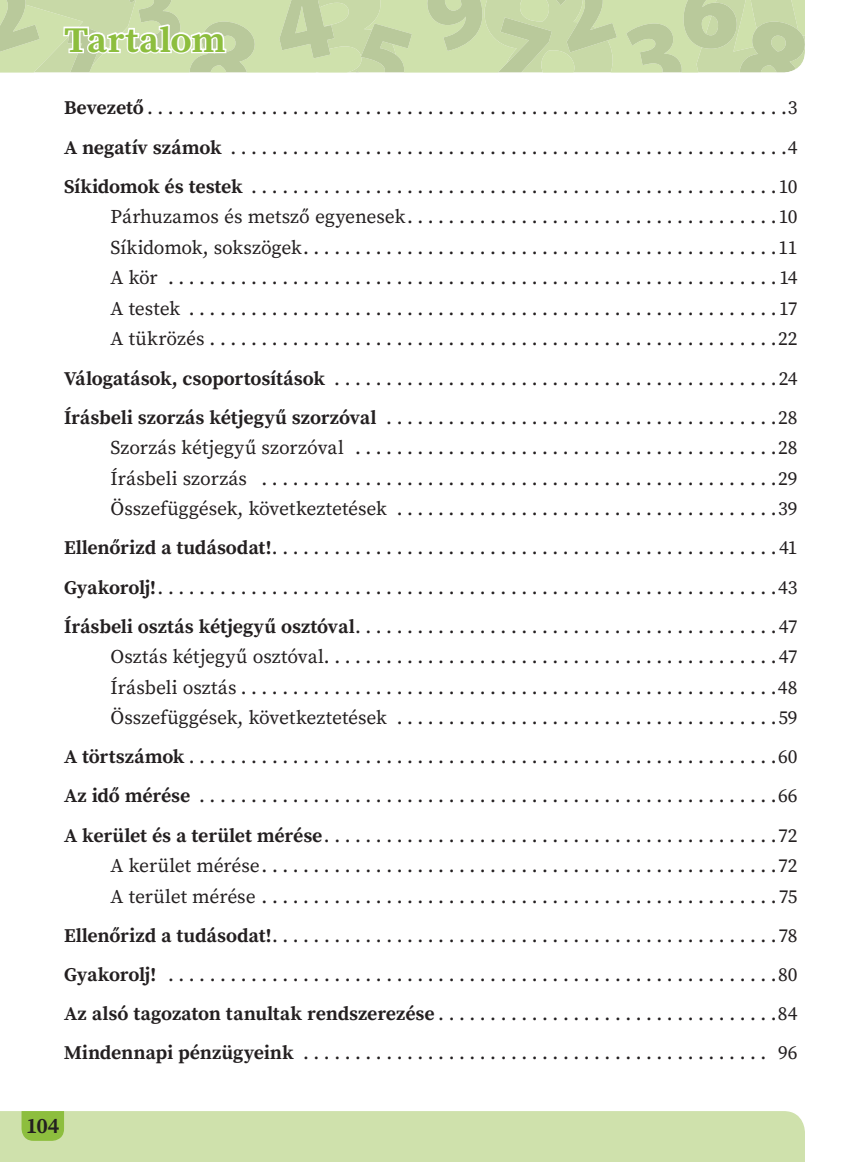
<style>
.page{position:relative;width:866px;height:1162px;background:#fff}
.page>*{position:absolute;margin:0;border:0;box-sizing:border-box;transform-origin:0 0}
.t1{font:700 36px "Source Serif Pro";letter-spacing:-.005em;color:#8dbe3e;scale:1.05 1}
.t2{font:700 21.75px "Source Serif Pro";color:#231f20}
.t3{font:19.5px/39px "Source Serif Pro";letter-spacing:-.005em;color:#231f20;text-align:justify}
.s1{font-weight:700}
</style>
<div class="page">
<div style="left:257px;top:0;width:369px;height:73px;background:#cfe1ac"></div>
<svg style="left:279px;top:0;width:133px;height:73px;background:#c6d7a6"></svg>
<svg style="left:626px;top:0;width:179px;height:73px;background:#c5d5a5"></svg>
<svg style="left:424px;top:0;width:193px;height:73px;background:#c6d7a6"></svg>
<svg style="left:0;top:0;width:257px;height:73px;background:#cfddb2"></svg>
<div style="left:0;top:1111px;width:805px;height:51px;background:#cfe1ac"></div>
<h1 class="t1" style="left:64px;top:19px;width:155px">Tartalom</h1>
<p class="t3" style="left:64px;top:89px;width:735px"><span class="s1">Bevezető</span> . . . . . . . . . . . . . . . . . . . . . . . . . . . . . . . . . . . . . . . . . . . . . . . . . . . . . . . . . . . . . .3<br><span class="s1">A negatív számok</span> . . . . . . . . . . . . . . . . . . . . . . . . . . . . . . . . . . . . . . . . . . . . . . . . . . . . . .4<br><span class="s1">Síkidomok és testek</span> . . . . . . . . . . . . . . . . . . . . . . . . . . . . . . . . . . . . . . . . . . . . . . . . . . .10</p>
<p class="t3" style="left:111px;top:202px;width:689px;line-height:30.6px">Párhuzamos és metsző egyenesek. . . . . . . . . . . . . . . . . . . . . . . . . . . . . . . . . . . .10<br>Síkidomok, sokszögek. . . . . . . . . . . . . . . . . . . . . . . . . . . . . . . . . . . . . . . . . . . . . .11<br>A kör . . . . . . . . . . . . . . . . . . . . . . . . . . . . . . . . . . . . . . . . . . . . . . . . . . . . . . . . . . . 14<br>A testek . . . . . . . . . . . . . . . . . . . . . . . . . . . . . . . . . . . . . . . . . . . . . . . . . . . . . . . . .17<br>A tükrözés . . . . . . . . . . . . . . . . . . . . . . . . . . . . . . . . . . . . . . . . . . . . . . . . . . . . . . .22</p>
<p class="t3" style="left:64px;top:359px;width:735px"><span class="s1">Válogatások, csoportosítások</span> . . . . . . . . . . . . . . . . . . . . . . . . . . . . . . . . . . . . . . . . . . .24<br><span class="s1">Írásbeli szorzás kétjegyű szorzóval</span> . . . . . . . . . . . . . . . . . . . . . . . . . . . . . . . . . . . . . .28</p>
<p class="t3" style="left:111px;top:433px;width:689px;line-height:30.6px">Szorzás kétjegyű szorzóval . . . . . . . . . . . . . . . . . . . . . . . . . . . . . . . . . . . . . . . . .28<br>Írásbeli szorzás . . . . . . . . . . . . . . . . . . . . . . . . . . . . . . . . . . . . . . . . . . . . . . . . . .29<br>Összefüggések, következtetések . . . . . . . . . . . . . . . . . . . . . . . . . . . . . . . . . . . . .39</p>
<p class="t3" style="left:64px;top:529px;width:735px"><span class="s1">Ellenőrizd a tudásodat!</span> . . . . . . . . . . . . . . . . . . . . . . . . . . . . . . . . . . . . . . . . . . . . . . . . . 41<br><span class="s1">Gyakorolj!</span>. . . . . . . . . . . . . . . . . . . . . . . . . . . . . . . . . . . . . . . . . . . . . . . . . . . . . . . . . . . .43<br><span class="s1">Írásbeli osztás kétjegyű osztóval</span> . . . . . . . . . . . . . . . . . . . . . . . . . . . . . . . . . . . . . . . . .47</p>
<p class="t3" style="left:111px;top:642px;width:689px;line-height:30.6px">Osztás kétjegyű osztóval. . . . . . . . . . . . . . . . . . . . . . . . . . . . . . . . . . . . . . . . . . . .47<br>Írásbeli osztás . . . . . . . . . . . . . . . . . . . . . . . . . . . . . . . . . . . . . . . . . . . . . . . . . . . .48<br>Összefüggések, következtetések . . . . . . . . . . . . . . . . . . . . . . . . . . . . . . . . . . . . .59</p>
<p class="t3" style="left:64px;top:738px;width:735px"><span class="s1">A törtszámok</span> . . . . . . . . . . . . . . . . . . . . . . . . . . . . . . . . . . . . . . . . . . . . . . . . . . . . . . . . .60<br><span class="s1">Az idő mérése</span> . . . . . . . . . . . . . . . . . . . . . . . . . . . . . . . . . . . . . . . . . . . . . . . . . . . . . . . .66<br><span class="s1">A kerület és a terület mérése</span>. . . . . . . . . . . . . . . . . . . . . . . . . . . . . . . . . . . . . . . . . . . .72</p>
<p class="t3" style="left:111px;top:851px;width:689px;line-height:30.6px">A kerület mérése. . . . . . . . . . . . . . . . . . . . . . . . . . . . . . . . . . . . . . . . . . . . . . . . . .72<br>A terület mérése . . . . . . . . . . . . . . . . . . . . . . . . . . . . . . . . . . . . . . . . . . . . . . . . . .75</p>
<p class="t3" style="left:64px;top:916px;width:735px"><span class="s1">Ellenőrizd a tudásodat!</span> . . . . . . . . . . . . . . . . . . . . . . . . . . . . . . . . . . . . . . . . . . . . . . . . .78<br><span class="s1">Gyakorolj!</span> . . . . . . . . . . . . . . . . . . . . . . . . . . . . . . . . . . . . . . . . . . . . . . . . . . . . . . . . . . .80<br><span class="s1">Az alsó tagozaton tanultak rendszerezése</span> . . . . . . . . . . . . . . . . . . . . . . . . . . . . . . . . .84<br><span class="s1">Mindennapi pénzügyeink</span> . . . . . . . . . . . . . . . . . . . . . . . . . . . . . . . . . . . . . . . . . . . . . 96</p>
<p class="t2" style="left:26px;top:1112px;width:35px">104</p>
</div>
